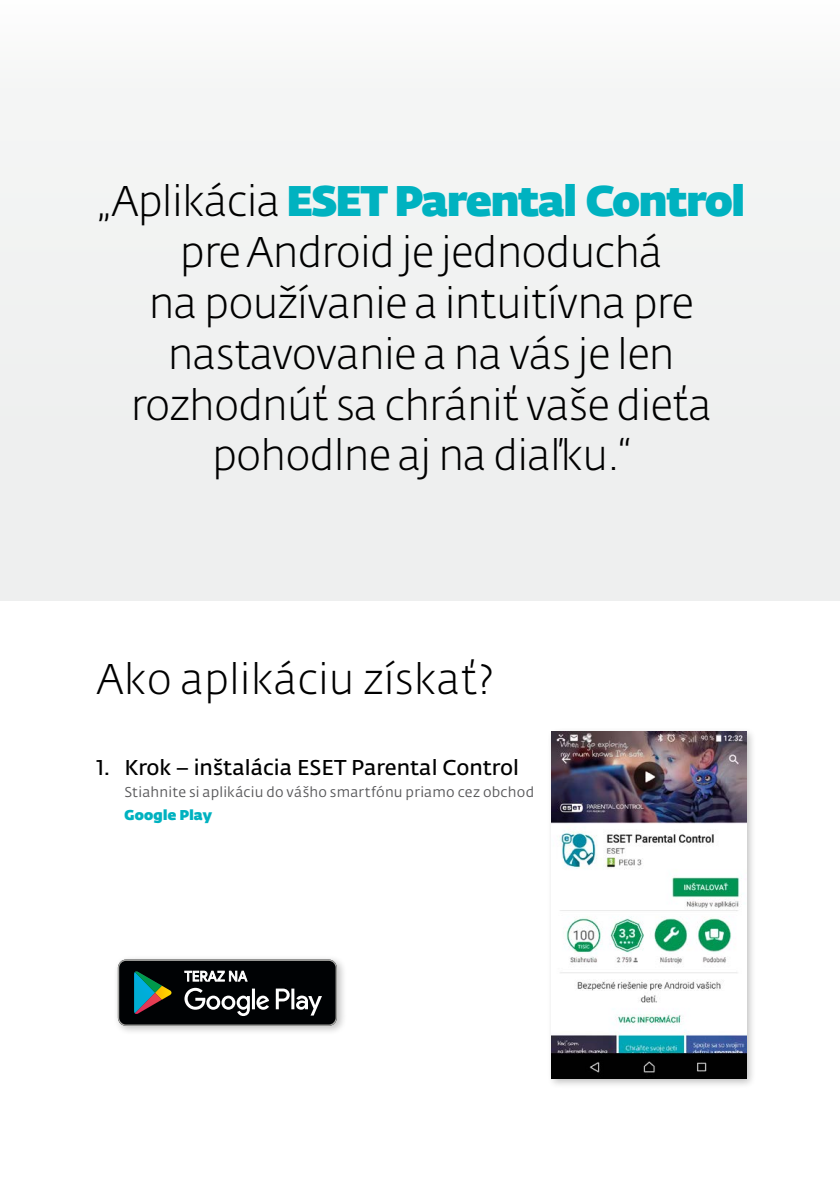
<style>
.page{position:relative;width:840px;height:1191px;background:#fff}
.page>*{position:absolute;margin:0;border:0;box-sizing:border-box;transform-origin:0 0}
.t1{font:300 42.4px/51px "Fedra Sans Alt Pro";letter-spacing:-.02em;color:#000;text-align:center}
.t2{font:800 42.4px "Fedra Sans Dis Std";letter-spacing:-.02em;color:#00b2c0}
.t3{font:300 42.4px "Fedra Sans Alt Pro";color:#000}
.t4{font:600 21.2px "Fedra Sans Alt Pro";color:#000}
.t5{font:14.2px "Fedra Sans Alt Pro";letter-spacing:.015em;color:#58585a}
.t6{font:800 14.2px "Fedra Sans Dis Std";letter-spacing:.02em;color:#00b2c0}
.s1{font-family:"Fedra Sans Alt Pro";font-weight:300;color:#000}
</style>
<div class="page">
<div style="left:0;top:0;width:839px;height:600px;background:#f1f2f1"></div>
<div style="left:546px;top:727px;width:210px;height:362px;background:#000;opacity:.25"></div>
<img style="left:550px;top:732px;width:196px;height:346px">
<svg style="left:117px;top:958px;width:227px;height:74px"></svg>
<svg style="left:118px;top:959px;width:219px;height:66px;background:#272d2d"></svg>
<p class="t2" style="left:98px;top:166px;width:648px"><span class="s1">„Aplikácia</span> ESET Parental Control</p>
<p class="t1" style="left:131px;top:226px;width:582px">pre Android je jednoduchá<br>na používanie a intuitívna pre nastavovanie a na vás je len rozhodnúť sa chrániť vaše dieťa pohodlne aj na diaľku.“</p>
<p class="t3" style="left:96px;top:652px;width:398px">Ako aplikáciu získať?</p>
<p class="t4" style="left:96px;top:754px;width:424px">1. Krok – inštalácia ESET Parental Control</p>
<p class="t5" style="left:124px;top:783px;width:411px">Stiahnite si aplikáciu do vášho smartfónu priamo cez obchod</p>
<p class="t6" style="left:124px;top:803px;width:89px">Google Play</p>
</div>
